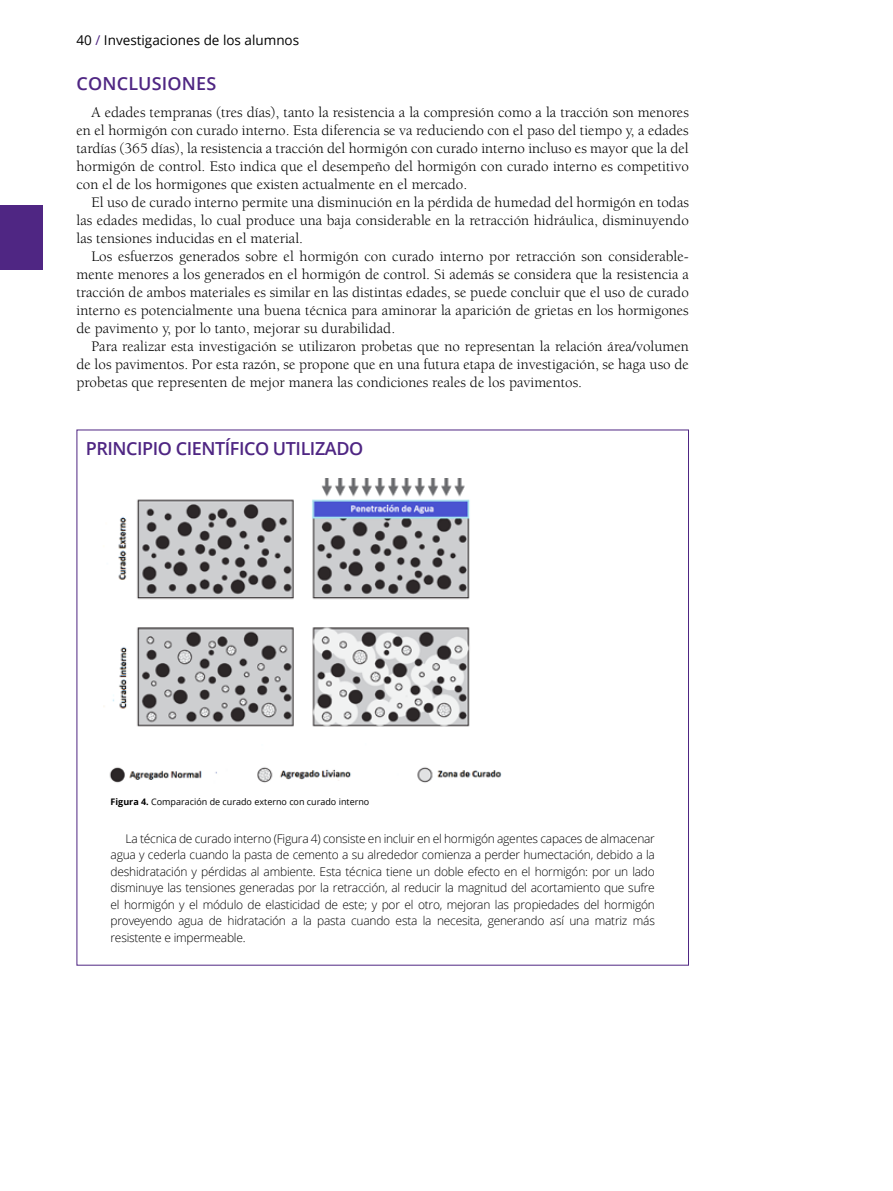
<style>
.page{position:relative;width:893px;height:1191px;background:#fff}
.page>*{position:absolute;margin:0;border:0;box-sizing:border-box;transform-origin:0 0}
.t1{font:600 18px "Open Sans";letter-spacing:-.025em;color:#4f2683}
.t2{font:15px/18px "Berkeley";color:#000;text-align:justify}
.t3{font:13.5px "Open Sans";color:#000}
.t4{font:300 12px/16.5px "Open Sans";letter-spacing:-.02em;color:#000;text-align:justify}
.t5{font:9px "Open Sans";color:#000}
.s1{color:#4f2683}
.s2{font-weight:700}
</style>
<div class="page">
<div style="left:0;top:205px;width:42px;height:65px;background:#4f2683"></div>
<img style="left:103px;top:478px;width:399px;height:305px">
<p class="t3" style="left:77px;top:31px;width:224px">40 <span class="s1">/</span> Investigaciones de los alumnos</p>
<p class="t1" style="left:77px;top:71px;width:52px">CONCLUSIO</p>
<p class="t1" style="left:182px;top:71px;width:25px">NES</p>
<p class="t2" style="left:77px;top:104px;width:614px;text-indent:15px">A edades tempranas (tres días), tanto la resistencia a la compresión como a la tracción son menores en el hormigón con curado interno. Esta diferencia se va reduciendo con el paso del tiempo y, a edades tardías (365 días), la resistencia a tracción del hormigón con curado interno incluso es mayor que la del hormigón de control. Esto indica que el desempeño del hormigón con curado interno es competitivo con el de los hormigones que existen actualmente en el mercado.</p>
<p class="t2" style="left:77px;top:194px;width:614px;text-indent:15px">El uso de curado interno permite una disminución en la pérdida de humedad del hormigón en todas las edades medidas, lo cual produce una baja considerable en la retracción hidráulica, disminuyendo las tensiones inducidas en el material.</p>
<p class="t2" style="left:77px;top:248px;width:614px;text-indent:15px">Los esfuerzos generados sobre el hormigón con curado interno por retracción son considerable&shy;mente menores a los generados en el hormigón de control. Si además se considera que la resistencia a tracción de ambos materiales es similar en las distintas edades, se puede concluir que el uso de curado interno es potencialmente una buena técnica para aminorar la aparición de grietas en los hormigones de pavimento y, por lo tanto, mejorar su durabilidad.</p>
<p class="t2" style="left:77px;top:338px;width:614px;text-indent:15px">Para realizar esta investigación se utilizaron probetas que no representan la relación área/volumen de los pavimentos. Por esta razón, se propone que en una futura etapa de investigación, se haga uso de probetas que representen de mejor manera las condiciones reales de los pavimentos.</p>
<p class="t1" style="left:86px;top:436px;width:51px">PRINCIPIO</p>
<p class="t1" style="left:176px;top:436px;width:74px">CIE NTÍFICO</p>
<p class="t1" style="left:273px;top:436px;width:9px">UTILI</p>
<p class="t1" style="left:315px;top:436px;width:35px">ZADO</p>
<p class="t5" style="left:111px;top:795px;width:260px"><span class="s2">Figura 4.</span> Comparación de curado externo con curado interno</p>
<p class="t4" style="left:111px;top:830px;width:546px;text-indent:15px">La técnica de curado interno (Figura 4) consiste en incluir en el hormigón agentes capaces de almacenar agua y cederla cuando la pasta de cemento a su alrededor comienza a perder humectación, debido a la deshidratación y pérdidas al ambiente. Esta técnica tiene un doble efecto en el hormigón: por un lado disminuye las tensiones generadas por la retracción, al reducir la magnitud del acortamiento que sufre el hormigón y el módulo de elasticidad de este; y por el otro, mejoran las propiedades del hormigón proveyendo agua de hidratación a la pasta cuando esta la necesita, generando así una matriz más resistente e impermeable.</p>
</div>
